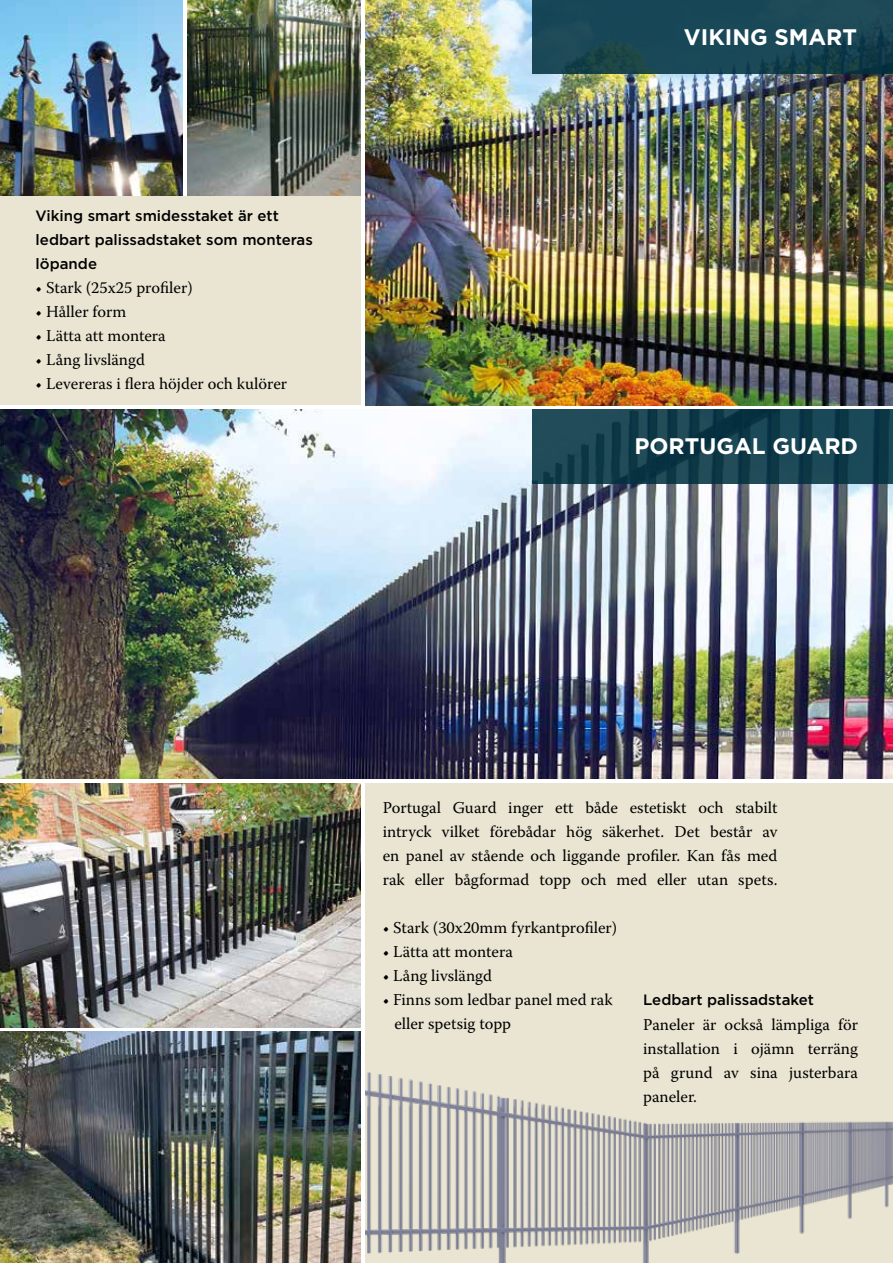
<style>
.page{position:relative;width:893px;height:1263px;background:#fff}
.page>*{position:absolute;margin:0;border:0;box-sizing:border-box;transform-origin:0 0}
.t1{font:700 22.5px "Gotham";color:#fff}
.t2{font:16.5px/24px "Warnock Pro";color:#000;text-align:justify}
.t3{font:500 15px/24px "Gotham";color:#000}
</style>
<div class="page">
<img style="left:0;top:783px;width:361px;height:244px">
<img style="left:0;top:410px;width:893px;height:368px">
<div style="left:365px;top:783px;width:528px;height:480px;background:#e9e5d2"></div>
<img style="left:187px;top:0;width:174px;height:197px">
<img style="left:0;top:0;width:183px;height:197px">
<img style="left:365px;top:0;width:528px;height:405px">
<svg style="left:531px;top:0;width:362px;height:74px;background:#194654"></svg>
<div style="left:0;top:197px;width:361px;height:208px;background:#e9e5d2"></div>
<svg style="left:531px;top:409px;width:362px;height:75px;background:#16414f"></svg>
<img style="left:0;top:1032px;width:360px;height:231px">
<img style="left:365px;top:1072px;width:528px;height:191px">
<p class="t3" style="left:36px;top:203px;width:279px">Viking smart smidesstaket är ett ledbart palissadstaket som monteras löpande</p>
<p class="t2" style="left:36px;top:275px;width:159px">• Stark (25x25 profiler)</p>
<p class="t2" style="left:36px;top:299px;width:92px">• Håller form</p>
<p class="t2" style="left:36px;top:323px;width:132px">• Lätta att montera</p>
<p class="t2" style="left:36px;top:347px;width:111px">• Lång livslängd</p>
<p class="t2" style="left:36px;top:371px;width:253px">• Levereras i flera höjder och kulörer</p>
<h1 class="t1" style="left:684px;top:24px;width:175px">VIKING SMART</h1>
<h1 class="t1" style="left:634px;top:433px;width:225px">PORTUGAL GUARD</h1>
<p class="t2" style="left:383px;top:795px;width:396px">Portugal Guard inger ett både estetiskt och stabilt intryck vilket förebådar hög säkerhet. Det består av en panel av stående och liggande profiler. Kan fås med rak eller bågformad topp och med eller utan spets.</p>
<p class="t2" style="left:383px;top:915px;width:236px">• Stark (30x20mm fyrkantprofiler)</p>
<p class="t2" style="left:383px;top:939px;width:132px">• Lätta att montera</p>
<p class="t2" style="left:383px;top:963px;width:111px">• Lång livslängd</p>
<p class="t2" style="left:394px;top:987px;width:220px;text-indent:-12px">• Finns som ledbar panel med rak eller spetsig topp</p>
<p class="t3" style="left:643px;top:987px;width:172px">Ledbart palissadstaket</p>
<p class="t2" style="left:643px;top:1012px;width:216px">Paneler är också lämpliga för installation i ojämn terräng på grund av sina justerbara paneler.</p>
</div>
